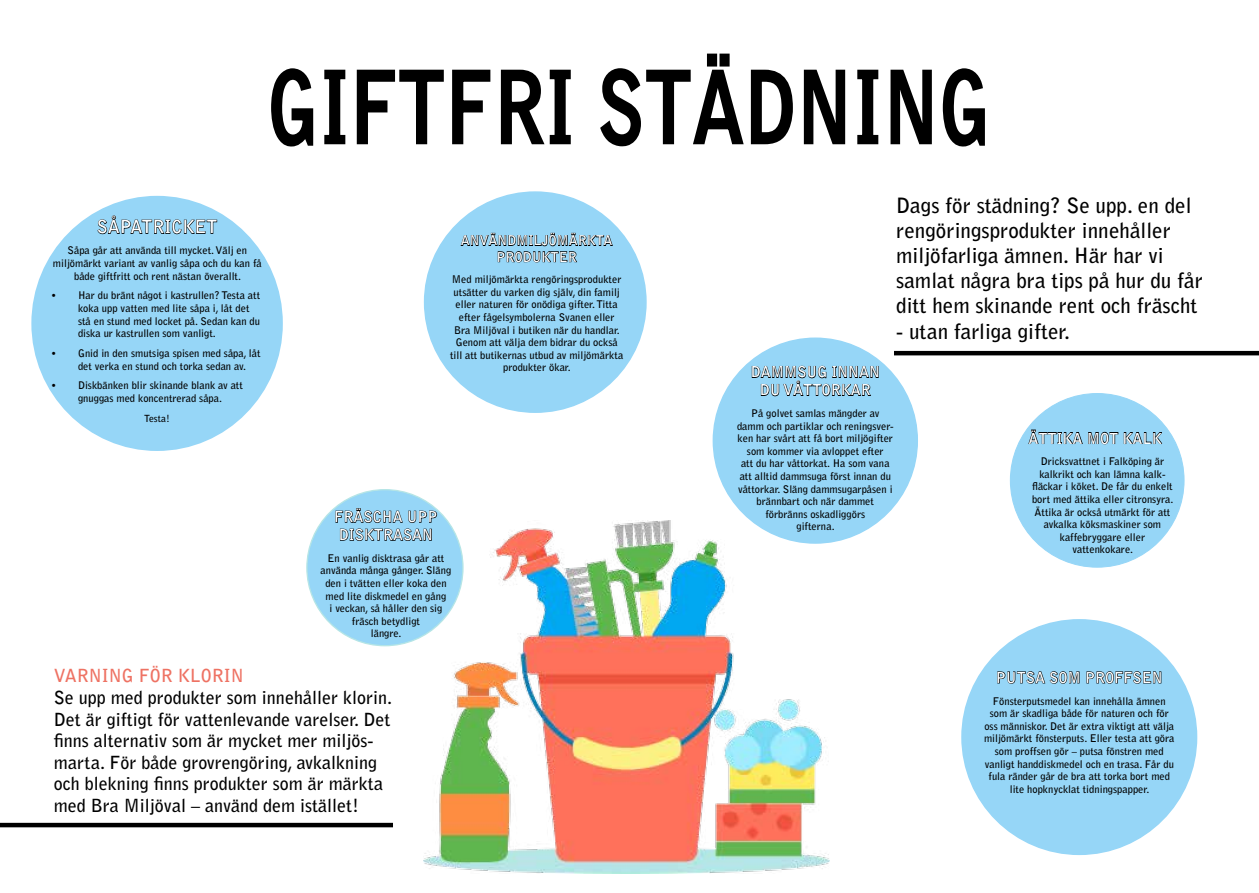
<style>
.page{position:relative;width:1259px;height:893px;background:#fff}
.page>*{position:absolute;margin:0;border:0;box-sizing:border-box;transform-origin:0 0}
.t1{font:700 97.5px "Bell Gothic";color:#000;scale:.8 1}
.t2{font:700 21px/25.2px "Bell Gothic";color:#000}
.t3{font:700 18px/21.6px "Bell Gothic";color:#000}
.t4{font:700 18px "Bell Gothic";color:#ee7263}
.t5{font:700 18px "Bell Gothic";color:#fff}
.t6{font:700 15px/18px "Bell Gothic";color:#fff;text-align:center}
.t7{font:700 13.5px/16.2px "Bell Gothic";color:#fff;text-align:center}
.t8{font:700 10.5px/12.6px "Bell Gothic";color:#000;text-align:center}
.t9{font:700 9.75px "Bell Gothic";color:#000}
</style>
<div class="page">
<img style="left:424px;top:521px;width:405px;height:352px">
<svg style="left:271px;top:68px;width:43px;height:79px"></svg>
<svg style="left:324px;top:69px;width:22px;height:76px"></svg>
<svg style="left:356px;top:69px;width:135px;height:76px"></svg>
<svg style="left:500px;top:69px;width:71px;height:76px"></svg>
<svg style="left:600px;top:53px;width:193px;height:94px"></svg>
<svg style="left:803px;top:69px;width:43px;height:76px"></svg>
<svg style="left:857px;top:69px;width:22px;height:76px"></svg>
<svg style="left:890px;top:69px;width:42px;height:76px"></svg>
<svg style="left:942px;top:68px;width:43px;height:79px"></svg>
<div style="left:32px;top:197px;width:250px;height:253px;background:#96d6f7;border-radius:50%"></div>
<div style="left:1010px;top:394px;width:174px;height:173px;background:#96d6f7;border-radius:50%"></div>
<div style="left:424px;top:192px;width:222px;height:220px;background:#96d6f7;border-radius:50%"></div>
<div style="left:307px;top:490px;width:156px;height:156px;background:#96d6f7;border-radius:50%"></div>
<div style="left:962px;top:620px;width:234px;height:234px;background:#96d6f7;border-radius:50%"></div>
<div style="left:713px;top:338px;width:204px;height:205px;background:#96d6f7;border-radius:50%"></div>
<svg style="left:97px;top:215px;width:120px;height:19px"></svg>
<hr style="left:894px;top:351px;width:365px;height:4px;background:#000">
<svg style="left:460px;top:232px;width:153px;height:31px"></svg>
<svg style="left:335px;top:508px;width:102px;height:33px"></svg>
<svg style="left:1028px;top:429px;width:134px;height:16px"></svg>
<svg style="left:997px;top:671px;width:82px;height:13px"></svg>
<svg style="left:1086px;top:671px;width:75px;height:13px"></svg>
<svg style="left:751px;top:365px;width:128px;height:32px"></svg>
<hr style="left:0;top:823px;width:393px;height:4px;background:#000">
<h1 class="t1" style="left:268px;top:49px;width:906px">GIFTFRI STÄDNING</h1>
<h3 class="t5" style="left:97px;top:216px;width:122px">SÅPATRICKET</h3>
<p class="t8" style="left:53px;top:244px;width:210px">Såpa går att använda till mycket. Välj en miljömärkt variant av vanlig såpa och du kan få både giftfritt och rent nästan överallt.</p>
<p class="t8" style="left:78px;top:289px;width:184px;text-align:left;text-indent:-27px">• Har du bränt något i kastrullen? Testa att koka upp vatten med lite såpa i, låt det stå en stund med locket på. Sedan kan du diska ur kastrullen som vanligt.</p>
<p class="t8" style="left:78px;top:347px;width:184px;text-align:left;text-indent:-27px">• Gnid in den smutsiga spisen med såpa, låt det verka en stund och torka sedan av.</p>
<p class="t8" style="left:51px;top:379px;width:193px">• Diskbänken blir skinande blank av att gnuggas med koncentrerad såpa.</p>
<p class="t9" style="left:144px;top:413px;width:27px">Testa!</p>
<p class="t7" style="left:461px;top:233px;width:153px">ANVÄNDMILJÖMÄRKTA<br>PRODUKTER</p>
<p class="t8" style="left:450px;top:273px;width:175px">Med miljömärkta rengöringsprodukter utsätter du varken dig själv, din familj eller naturen för onödiga gifter. Titta efter fågelsymbolerna Svanen eller Bra Miljöval i butiken när du handlar.<br>Genom att välja dem bidrar du också till att butikernas utbud av miljömärkta produkter ökar.</p>
<h3 class="t6" style="left:334px;top:508px;width:105px">FRÄSCHA UPP<br>DISKTRASAN</h3>
<p class="t8" style="left:321px;top:552px;width:132px">En vanlig disktrasa går att använda många gånger. Släng den i tvätten eller koka den med lite diskmedel en gång<br>i veckan, så håller den sig fräsch betydligt<br>längre.</p>
<h2 class="t2" style="left:896px;top:192px;width:308px">Dags för städning? Se upp. en del rengöringsprodukter innehåller miljöfarliga ämnen. Här har vi samlat några bra tips på hur du får ditt hem skinande rent och fräscht</h2>
<h2 class="t2" style="left:896px;top:318px;width:175px">- utan farliga gifter.</h2>
<h3 class="t6" style="left:750px;top:363px;width:131px">DAMMSUG INNAN<br>DU VÅTTORKAR</h3>
<p class="t8" style="left:737px;top:407px;width:158px">På golvet samlas mängder av damm och partiklar och reningsver&shy;ken har svårt att få bort miljögifter som kommer via avloppet efter<br>att du har våttorkat. Ha som vana att alltid dammsuga först innan du våttorkar. Släng dammsugarpåsen i brännbart och när dammet förbränns oskadliggörs<br>gifterna.</p>
<h3 class="t6" style="left:1028px;top:429px;width:135px">ÄTTIKA MOT KALK</h3>
<p class="t8" style="left:1032px;top:455px;width:143px">Dricksvattnet i Falköping är kalkrikt och kan lämna kalk&shy;fläckar i köket. De får du enkelt bort med ättika eller citronsyra.<br>Ättika är också utmärkt för att avkalka köksmaskiner som kaffebryggare eller vattenkokare.</p>
<h3 class="t4" style="left:54px;top:665px;width:191px">VARNING FÖR KLORIN</h3>
<p class="t3" style="left:54px;top:687px;width:340px">Se upp med produkter som innehåller klorin.<br>Det är giftigt för vattenlevande varelser. Det finns alternativ som är mycket mer miljös&shy;marta. För både grovrengöring, avkalkning och blekning finns produkter som är märkta med Bra Miljöval – använd dem istället!</p>
<h3 class="t6" style="left:996px;top:669px;width:168px">PUTSA SOM PROFFSEN</h3>
<p class="t8" style="left:984px;top:694px;width:192px">Fönsterputsmedel kan innehålla ämnen som är skadliga både för naturen och för oss människor. Det är extra viktigt att välja miljömärkt fönsterputs. Eller testa att göra som proffsen gör – putsa fönstren med vanligt handdiskmedel och en trasa. Får du fula ränder går de bra att torka bort med lite hopknycklat tidningspapper.</p>
</div>
